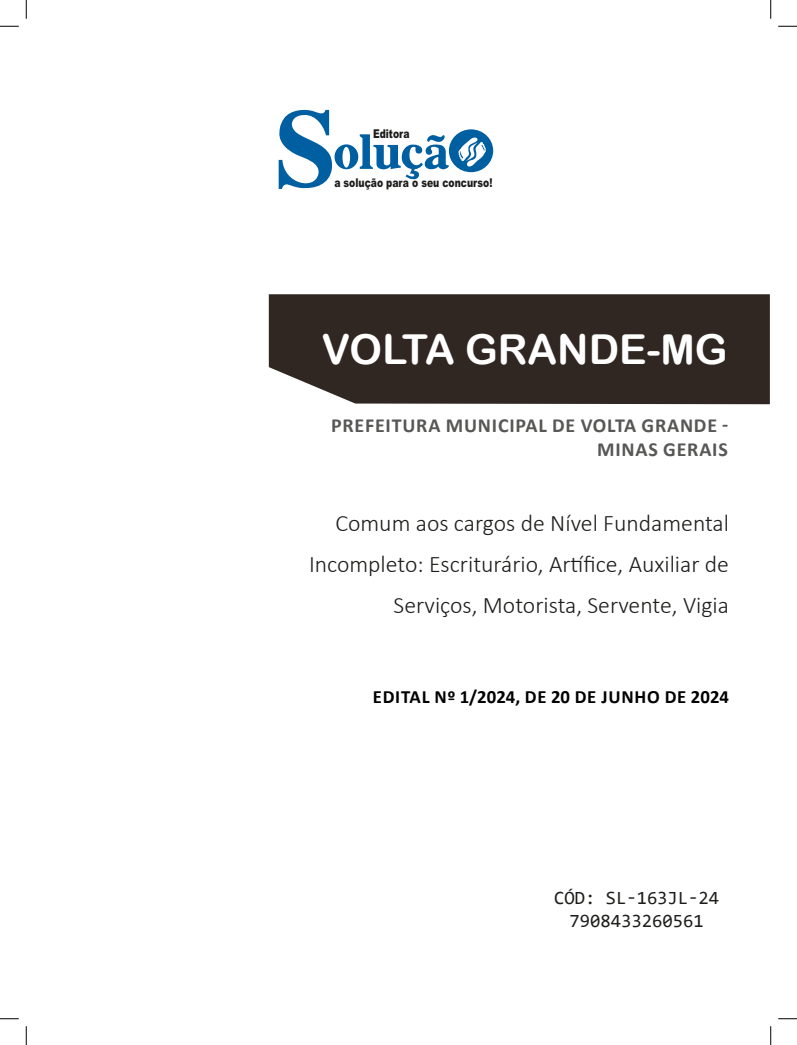
<style>
.page{position:relative;width:797px;height:1045px;background:#fff}
.page>*{position:absolute;margin:0;border:0;box-sizing:border-box;transform-origin:0 0}
.TÍTULO{font:41.25px "Arial Rounded MT Bold";color:#fff}
.CARGO{font:300 23.75px/41.2px "Calibri";color:#1d1d1b;text-align:right}
.SUBTÍTULO{font:700 20px "Calibri";letter-spacing:.04em;color:#575756}
.EDITAL{font:700 18.75px "Calibri";letter-spacing:.04em;color:#000}
.SKU_CÓD{font:18.75px "Consolas";color:#1d1d1b}
.t1{font:900 12.12px "Arial";color:#1d1d1b;scale:.76 1}
</style>
<div class="page">
<div style="left:269px;top:294px;width:500px;height:110px;background:#302722"></div>
<svg style="left:279px;top:110px;width:214px;height:79px"></svg>
<svg style="left:0;top:25px;width:19px;height:2px"></svg>
<svg style="left:778px;top:25px;width:19px;height:2px"></svg>
<svg style="left:0;top:1018px;width:19px;height:1px"></svg>
<svg style="left:778px;top:1018px;width:19px;height:1px"></svg>
<svg style="left:25px;top:0;width:2px;height:19px"></svg>
<svg style="left:25px;top:1026px;width:2px;height:19px"></svg>
<svg style="left:770px;top:0;width:1px;height:19px"></svg>
<svg style="left:770px;top:1026px;width:1px;height:19px"></svg>
<p class="t1" style="left:373px;top:125px;width:50px">Editora</p>
<p class="t1" style="left:334px;top:174px;width:210px">a solução para o seu concurso!</p>
<p class="TÍTULO" style="left:322px;top:325px;width:407px">VOLTA GRANDE-MG</p>
<p class="SUBTÍTULO" style="left:331px;top:411px;width:398px">PREFEITURA MUNICIPAL DE VOLTA GRANDE -</p>
<p class="SUBTÍTULO" style="left:597px;top:435px;width:132px">MINAS GERAIS</p>
<p class="CARGO" style="left:335px;top:502px;width:395px">Comum aos cargos de Nível Fundamental</p>
<p class="CARGO" style="left:309px;top:543px;width:421px">Incompleto: Escriturário, Artífice, Auxiliar de<br>Serviços, Motorista, Servente, Vigia</p>
<p class="EDITAL" style="left:373px;top:683px;width:357px">EDITAL Nº 1/2024, DE 20 DE JUNHO DE 2024</p>
<p class="SKU_CÓD" style="left:554px;top:885px;width:166px">CÓD: SL-163JL-24</p>
<p class="SKU_CÓD" style="left:569px;top:907px;width:136px">7908433260561</p>
</div>
